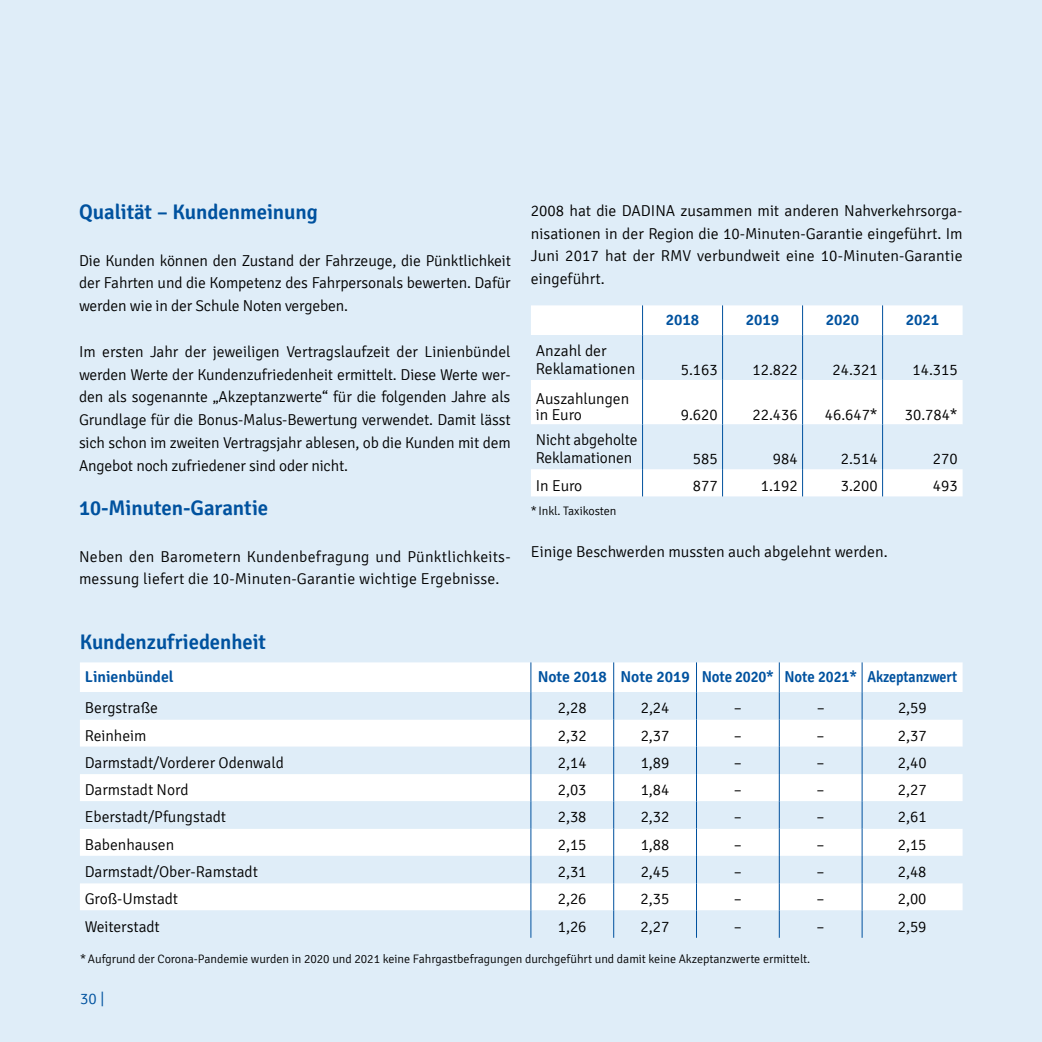
<style>
.page{position:relative;width:1042px;height:1042px;background:#dfedf8}
.page>*{position:absolute;margin:0;border:0;box-sizing:border-box;transform-origin:0 0}
.t1{font:600 21px "Signika";color:#00529f}
.t2{font:300 15.75px/22.8px "Signika";color:#000}
.t3{font:600 15.75px "Signika";color:#00529f}
.t4{font:300 15.75px "Signika";color:#00529f}
.t5{font:300 12.25px "Signika";color:#000}
</style>
<div class="page">
<div style="left:80px;top:662px;width:882px;height:30px;background:#fff"></div>
<svg style="left:80px;top:692px;width:882px;height:246px"></svg>
<hr style="left:530px;top:662px;width:1px;height:30px;background:#00519e">
<hr style="left:613px;top:662px;width:1px;height:30px;background:#00519e">
<hr style="left:696px;top:662px;width:1px;height:30px;background:#00519e">
<hr style="left:779px;top:662px;width:1px;height:30px;background:#00519e">
<hr style="left:862px;top:662px;width:1px;height:30px;background:#00519e">
<svg style="left:530px;top:692px;width:1px;height:246px"></svg>
<svg style="left:613px;top:692px;width:1px;height:246px"></svg>
<svg style="left:696px;top:692px;width:1px;height:246px"></svg>
<svg style="left:779px;top:692px;width:1px;height:246px"></svg>
<svg style="left:862px;top:692px;width:1px;height:246px"></svg>
<div style="left:531px;top:305px;width:431px;height:191px;background:#fff"></div>
<svg style="left:531px;top:335px;width:431px;height:134px"></svg>
<hr style="left:642px;top:305px;width:1px;height:30px;background:#00519e">
<hr style="left:722px;top:305px;width:1px;height:30px;background:#00519e">
<hr style="left:882px;top:305px;width:1px;height:30px;background:#00519e">
<hr style="left:642px;top:335px;width:1px;height:45px;background:#00519e">
<hr style="left:722px;top:335px;width:1px;height:45px;background:#00519e">
<hr style="left:882px;top:335px;width:1px;height:45px;background:#00519e">
<hr style="left:642px;top:380px;width:1px;height:44px;background:#00519e">
<hr style="left:722px;top:380px;width:1px;height:44px;background:#00519e">
<hr style="left:882px;top:380px;width:1px;height:44px;background:#00519e">
<hr style="left:642px;top:424px;width:1px;height:45px;background:#00519e">
<hr style="left:722px;top:424px;width:1px;height:45px;background:#00519e">
<hr style="left:882px;top:424px;width:1px;height:45px;background:#00519e">
<svg style="left:642px;top:469px;width:1px;height:27px"></svg>
<svg style="left:722px;top:469px;width:1px;height:27px"></svg>
<svg style="left:882px;top:469px;width:1px;height:27px"></svg>
<hr style="left:802px;top:305px;width:1px;height:30px;background:#00519e">
<hr style="left:802px;top:335px;width:1px;height:45px;background:#00519e">
<hr style="left:802px;top:380px;width:1px;height:44px;background:#00519e">
<hr style="left:802px;top:424px;width:1px;height:45px;background:#00519e">
<svg style="left:802px;top:469px;width:1px;height:27px"></svg>
<h1 class="t1" style="left:79px;top:200px;width:240px">Qualität – Kundenmeinung</h1>
<p class="t2" style="left:79px;top:249px;width:433px;text-align:justify">Die Kunden können den Zustand der Fahrzeuge, die Pünktlichkeit der Fahrten und die Kompetenz des Fahrpersonals bewerten. Dafür werden wie in der Schule Noten vergeben.</p>
<p class="t2" style="left:79px;top:340px;width:433px;text-align:justify">Im ersten Jahr der jeweiligen Vertragslaufzeit der Linienbündel werden Werte der Kundenzufriedenheit ermittelt. Diese Werte wer&shy;den als sogenannte „Akzeptanzwerte“ für die folgenden Jahre als Grundlage für die Bonus-Malus-Bewertung verwendet. Damit lässt sich schon im zweiten Vertragsjahr ablesen, ob die Kunden mit dem Angebot noch zufriedener sind oder nicht.</p>
<h1 class="t1" style="left:79px;top:495px;width:191px">10-Minuten-Garantie</h1>
<p class="t2" style="left:79px;top:545px;width:433px">Neben den Barometern Kundenbefragung und Pünktlichkeits&shy;messung liefert die 10-Minuten-Garantie wichtige Ergebnisse.</p>
<p class="t2" style="left:531px;top:199px;width:433px;text-align:justify">2008 hat die DADINA zusammen mit anderen Nahverkehrsorga&shy;nisationen in der Region die 10-Minuten-Garantie eingeführt. Im Juni 2017 hat der RMV verbundweit eine 10-Minuten-Garantie eingeführt.</p>
<p class="t2" style="left:536px;top:342px;width:101px;line-height:17.5px">Anzahl der<br>Reklamationen</p>
<p class="t2" style="left:536px;top:391px;width:95px;line-height:15.8px">Auszahlungen in Euro</p>
<p class="t2" style="left:536px;top:432px;width:103px;line-height:17.5px">Nicht abgeholte<br>Reklamationen</p>
<p class="t3" style="left:666px;top:311px;width:35px">2018</p>
<p class="t3" style="left:746px;top:311px;width:35px">2019</p>
<p class="t3" style="left:826px;top:311px;width:35px">2020</p>
<p class="t3" style="left:906px;top:311px;width:35px">2021</p>
<p class="t2" style="left:681px;top:358px;width:38px">5.163</p>
<p class="t2" style="left:752px;top:358px;width:47px">12.822</p>
<p class="t2" style="left:832px;top:358px;width:47px">24.321</p>
<p class="t2" style="left:912px;top:358px;width:47px">14.315</p>
<p class="t2" style="left:681px;top:403px;width:38px">9.620</p>
<p class="t2" style="left:752px;top:403px;width:47px">22.436</p>
<p class="t2" style="left:825px;top:403px;width:54px">46.647*</p>
<p class="t2" style="left:905px;top:403px;width:54px">30.784*</p>
<p class="t2" style="left:693px;top:448px;width:26px">585</p>
<p class="t2" style="left:773px;top:448px;width:26px">984</p>
<p class="t2" style="left:841px;top:448px;width:38px">2.514</p>
<p class="t2" style="left:933px;top:448px;width:26px">270</p>
<p class="t2" style="left:536px;top:475px;width:48px">In Euro</p>
<p class="t2" style="left:693px;top:475px;width:26px">877</p>
<p class="t2" style="left:761px;top:475px;width:38px">1.192</p>
<p class="t2" style="left:841px;top:475px;width:38px">3.200</p>
<p class="t2" style="left:933px;top:475px;width:26px">493</p>
<p class="t5" style="left:531px;top:504px;width:87px">* Inkl. Taxikosten</p>
<p class="t2" style="left:531px;top:541px;width:358px">Einige Beschwerden mussten auch abgelehnt werden.</p>
<h1 class="t1" style="left:80px;top:629px;width:187px">Kundenzufriedenheit</h1>
<p class="t3" style="left:85px;top:668px;width:90px">Linienbündel</p>
<p class="t3" style="left:538px;top:668px;width:421px">Note 2018 Note 2019 Note 2020* Note 2021* Akzeptanzwert</p>
<p class="t2" style="left:85px;top:697px;width:75px">Bergstraße</p>
<p class="t2" style="left:558px;top:697px;width:30px">2,28</p>
<p class="t2" style="left:641px;top:697px;width:30px">2,24</p>
<p class="t2" style="left:734px;top:697px;width:10px">–</p>
<p class="t2" style="left:816px;top:697px;width:10px">–</p>
<p class="t2" style="left:898px;top:697px;width:30px">2,59</p>
<p class="t2" style="left:85px;top:724px;width:63px">Reinheim</p>
<p class="t2" style="left:558px;top:724px;width:30px">2,32</p>
<p class="t2" style="left:641px;top:724px;width:30px">2,37</p>
<p class="t2" style="left:734px;top:724px;width:10px">–</p>
<p class="t2" style="left:816px;top:724px;width:10px">–</p>
<p class="t2" style="left:898px;top:724px;width:30px">2,37</p>
<p class="t2" style="left:85px;top:751px;width:201px">Darmstadt/Vorderer Odenwald</p>
<p class="t2" style="left:558px;top:751px;width:30px">2,14</p>
<p class="t2" style="left:641px;top:751px;width:30px">1,89</p>
<p class="t2" style="left:734px;top:751px;width:10px">–</p>
<p class="t2" style="left:816px;top:751px;width:10px">–</p>
<p class="t2" style="left:898px;top:751px;width:30px">2,40</p>
<p class="t2" style="left:85px;top:779px;width:105px">Darmstadt Nord</p>
<p class="t2" style="left:558px;top:779px;width:30px">2,03</p>
<p class="t2" style="left:641px;top:779px;width:30px">1,84</p>
<p class="t2" style="left:734px;top:779px;width:10px">–</p>
<p class="t2" style="left:816px;top:779px;width:10px">–</p>
<p class="t2" style="left:898px;top:779px;width:30px">2,27</p>
<p class="t2" style="left:85px;top:806px;width:143px">Eberstadt/Pfungstadt</p>
<p class="t2" style="left:558px;top:806px;width:30px">2,38</p>
<p class="t2" style="left:641px;top:806px;width:30px">2,32</p>
<p class="t2" style="left:734px;top:806px;width:10px">–</p>
<p class="t2" style="left:816px;top:806px;width:10px">–</p>
<p class="t2" style="left:898px;top:806px;width:30px">2,61</p>
<p class="t2" style="left:85px;top:833px;width:91px">Babenhausen</p>
<p class="t2" style="left:558px;top:833px;width:30px">2,15</p>
<p class="t2" style="left:641px;top:833px;width:30px">1,88</p>
<p class="t2" style="left:734px;top:833px;width:10px">–</p>
<p class="t2" style="left:816px;top:833px;width:10px">–</p>
<p class="t2" style="left:898px;top:833px;width:30px">2,15</p>
<p class="t2" style="left:85px;top:860px;width:175px">Darmstadt/Ober-Ramstadt</p>
<p class="t2" style="left:558px;top:860px;width:30px">2,31</p>
<p class="t2" style="left:641px;top:860px;width:30px">2,45</p>
<p class="t2" style="left:734px;top:860px;width:10px">–</p>
<p class="t2" style="left:816px;top:860px;width:10px">–</p>
<p class="t2" style="left:898px;top:860px;width:30px">2,48</p>
<p class="t2" style="left:85px;top:888px;width:95px">Groß-Umstadt</p>
<p class="t2" style="left:558px;top:888px;width:30px">2,26</p>
<p class="t2" style="left:640px;top:888px;width:30px">2,35</p>
<p class="t2" style="left:734px;top:888px;width:10px">–</p>
<p class="t2" style="left:816px;top:888px;width:10px">–</p>
<p class="t2" style="left:898px;top:888px;width:30px">2,00</p>
<p class="t2" style="left:85px;top:915px;width:77px">Weiterstadt</p>
<p class="t2" style="left:558px;top:915px;width:30px">1,26</p>
<p class="t2" style="left:640px;top:915px;width:30px">2,27</p>
<p class="t2" style="left:734px;top:915px;width:10px">–</p>
<p class="t2" style="left:816px;top:915px;width:10px">–</p>
<p class="t2" style="left:898px;top:915px;width:30px">2,59</p>
<p class="t5" style="left:80px;top:952px;width:731px">* Aufgrund der Corona-Pandemie wurden in 2020 und 2021 keine Fahrgastbefragungen durchgeführt und damit keine Akzeptanzwerte ermittelt.</p>
<p class="t4" style="left:80px;top:990px;width:26px">30 |</p>
</div>
